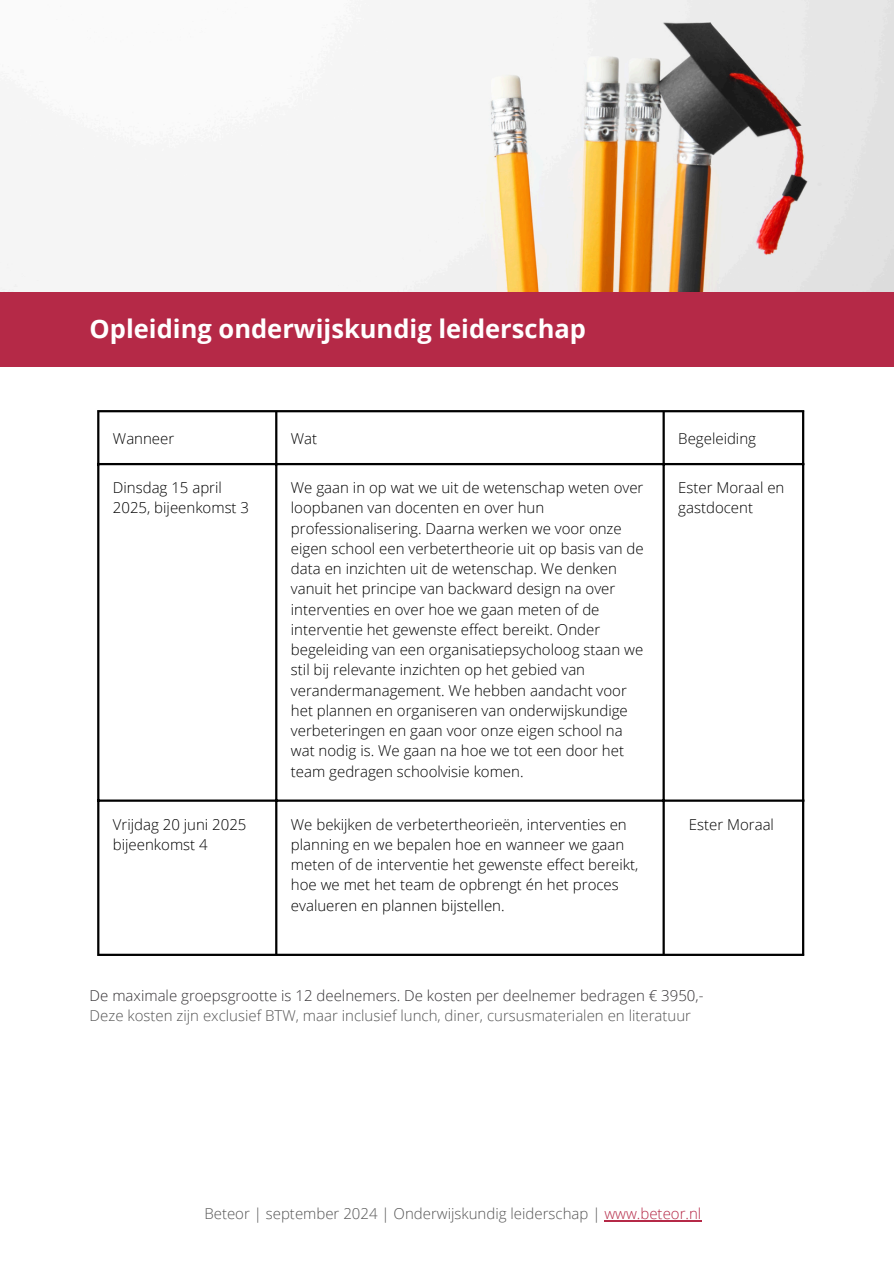
<style>
.page{position:relative;width:894px;height:1264px;background:#fff}
.page>*{position:absolute;margin:0;border:0;box-sizing:border-box;transform-origin:0 0}
.t1{font:700 25.5px "Open Sans";color:#fff}
.t2{font:300 15px/20.2px "Open Sans";color:#000}
.t3{font:300 15px/20.2px "Open Sans";color:#555}
.s1{color:#353235}
.s2{color:#b52947}
</style>
<div class="page">
<img style="left:0;top:0;width:893px;height:292px">
<div style="left:0;top:292px;width:893px;height:75px;background:#b52947"></div>
<hr style="left:604px;top:1219px;width:97px;height:2px;background:#b52947">
<hr style="left:97px;top:412px;width:2px;height:541px;background:#000">
<hr style="left:275px;top:412px;width:2px;height:541px;background:#000">
<hr style="left:662px;top:412px;width:2px;height:541px;background:#000">
<hr style="left:801px;top:412px;width:3px;height:541px;background:#000">
<hr style="left:97px;top:410px;width:707px;height:2px;background:#000">
<hr style="left:97px;top:463px;width:707px;height:2px;background:#000">
<hr style="left:97px;top:799px;width:707px;height:2px;background:#000">
<hr style="left:97px;top:953px;width:707px;height:3px;background:#000">
<p class="t1" style="left:90px;top:310px;width:497px">Opleiding onderwijskundig leiderschap</p>
<p class="t2" style="left:113px;top:428px;width:63px">Wanneer</p>
<p class="t2" style="left:291px;top:428px;width:28px">Wat</p>
<p class="t2" style="left:678px;top:428px;width:79px">Begeleiding</p>
<p class="t2" style="left:113px;top:477px;width:138px">Dinsdag 15 april<br>2025, bijeenkomst 3</p>
<p class="t2" style="left:291px;top:477px;width:354px">We gaan in op wat we uit de wetenschap weten over loopbanen van docenten en over hun professionalisering. Daarna werken we voor onze eigen school een verbetertheorie uit op basis van de data en inzichten uit de wetenschap. We denken vanuit het principe van backward design na over interventies en over hoe we gaan meten of de interventie het gewenste effect bereikt. Onder begeleiding van een organisatiepsycholoog staan we stil bij relevante inzichten op het gebied van verandermanagement. We hebben aandacht voor het plannen en organiseren van onderwijskundige verbeteringen en gaan voor onze eigen school na wat nodig is. We gaan na hoe we tot een door het team gedragen schoolvisie komen.</p>
<p class="t2" style="left:678px;top:477px;width:108px">Ester Moraal en gastdocent</p>
<p class="t2" style="left:113px;top:813px;width:135px">Vrijdag 20 juni 2025 bijeenkomst 4</p>
<h2 class="t2" style="left:291px;top:813px;width:349px">We bekijken de verbetertheorieën, interventies en planning en we bepalen hoe en wanneer we gaan meten of de interventie het gewenste effect bereikt, hoe we met het team de opbrengt én het proces evalueren en plannen bijstellen.</h2>
<p class="t2" style="left:688px;top:813px;width:87px">Ester Moraal</p>
<h2 class="t3" style="left:90px;top:984px;width:615px"><span class="s1">De maximale groepsgrootte is 12 deelnemers. De kosten per deelnemer bedragen € 3950,-<br></span>Deze kosten zijn exclusief BTW, maar inclusief lunch, diner, cursusmaterialen en literatuur</h2>
<p class="t3" style="left:204px;top:1202px;width:498px">Beteor | september 2024 | Onderwijskundig leiderschap | <span class="s2">www.beteor.nl</span></p>
</div>
